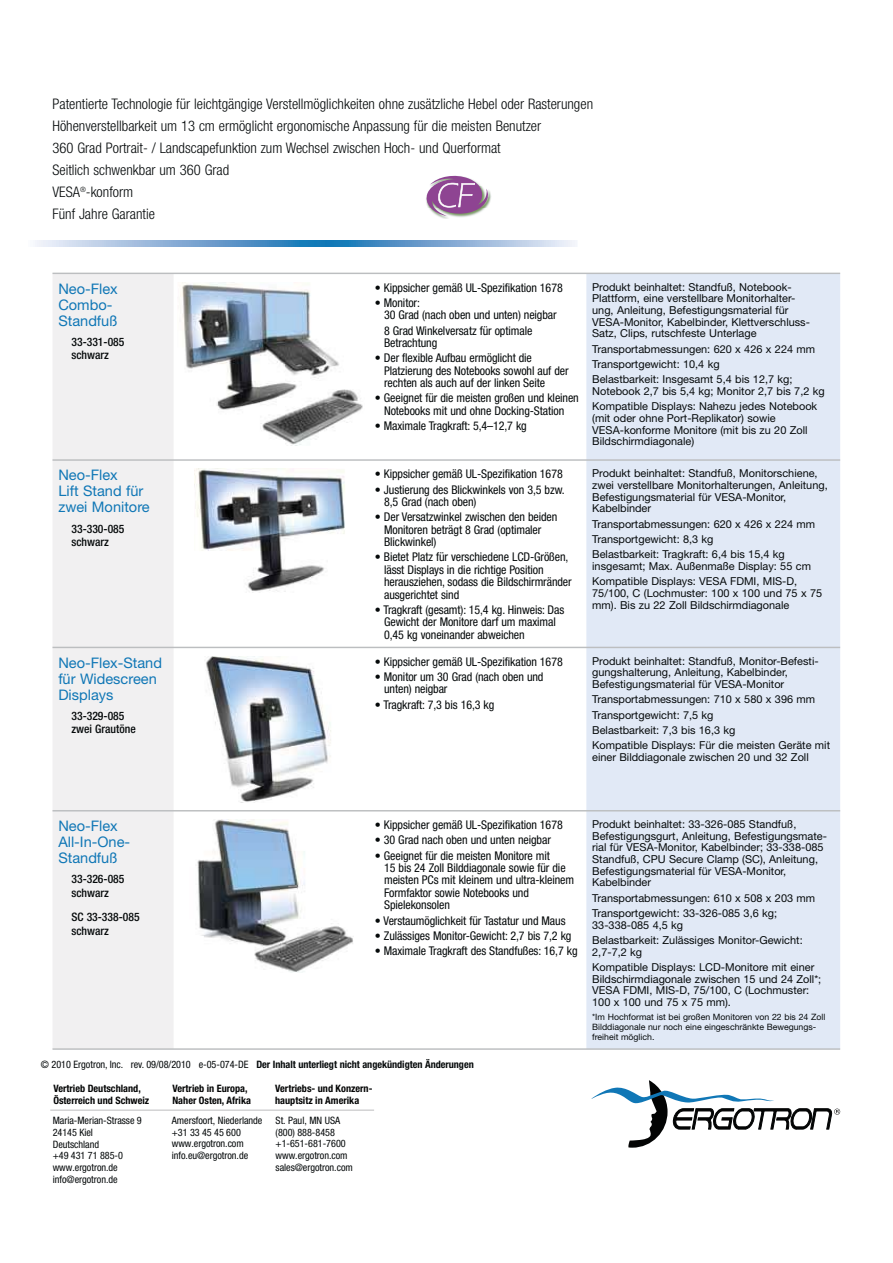
<style>
.page{position:relative;width:893px;height:1263px;background:#fff}
.page>*{position:absolute;margin:0;border:0;box-sizing:border-box;transform-origin:0 0}
.t1{font:300 condensed 14.55px/21.9px "Helvetica Neue";color:#05090a}
.t2{font:14.55px/16px "Helvetica Neue";color:#1077b6}
.t3{font:condensed 12px/12.5px "Helvetica Neue";letter-spacing:-.01em;color:#05090a}
.t4{font:500 condensed 11.7px/13.2px "Helvetica Neue";color:#05090a}
.t5{font:10.95px/11.7px "Helvetica Neue";color:#05090a}
.t6{font:condensed 10.2px/11.7px "Helvetica Neue";letter-spacing:-.005em;color:#05090a}
.t7{font:700 condensed 10.2px/12.3px "Helvetica Neue";color:#030404}
.t8{font:700 condensed 10.2px "Helvetica Neue";letter-spacing:-.005em;color:#05090a}
.t9{font:8.7px/10.2px "Helvetica Neue";color:#05090a}
.s1{font-weight:400}
</style>
<div class="page">
<svg style="left:591px;top:1080px;width:249px;height:68px"></svg>
<img style="left:438px;top:216px;width:31px;height:3px">
<svg style="left:426px;top:176px;width:65px;height:40px"></svg>
<svg style="left:35px;top:241px;width:542px;height:5px;background:#81add4"></svg>
<div style="left:53px;top:274px;width:121px;height:774px;background:#f1f0f1"></div>
<div style="left:586px;top:274px;width:254px;height:774px;background:#e1e9f6"></div>
<hr style="left:53px;top:273px;width:787px;height:1px;background:#bcbec0">
<hr style="left:53px;top:459px;width:787px;height:2px;background:#bcbec0">
<hr style="left:53px;top:647px;width:787px;height:1px;background:#bcbec0">
<hr style="left:53px;top:810px;width:787px;height:2px;background:#bcbec0">
<hr style="left:53px;top:1048px;width:787px;height:2px;background:#bcbec0">
<img style="left:180px;top:282px;width:183px;height:164px">
<img style="left:195px;top:469px;width:150px;height:124px">
<img style="left:206px;top:656px;width:125px;height:146px">
<img style="left:197px;top:820px;width:156px;height:152px">
<hr style="left:50px;top:1110px;width:324px;height:1px;background:#bcbcbe">
<p class="t1" style="left:53px;top:94px;width:542px">Patentierte Technologie für leichtgängige Verstellmöglichkeiten ohne zusätzliche Hebel oder Rasterungen Höhenverstellbarkeit um 13 cm ermöglicht ergonomische Anpassung für die meisten Benutzer<br>360 Grad Portrait- / Landscapefunktion zum Wechsel zwischen Hoch- und Querformat<br>Seitlich schwenkbar um 360 Grad<br>VESA<sup>®</sup>-konform<br>Fünf Jahre Garantie</p>
<h1 class="t2" style="left:58px;top:282px;width:61px">Neo-Flex<br>Combo-<br>Standfuß</h1>
<p class="t4" style="left:71px;top:336px;width:55px">33-331-085 schwarz</p>
<p class="t3" style="left:375px;top:282px;width:189px">• Kippsicher gemäß UL-Spezifikation 1678</p>
<p class="t3" style="left:384px;top:297px;width:174px;text-indent:-9px">• Monitor:<br>30 Grad (nach oben und unten) neigbar</p>
<p class="t3" style="left:384px;top:325px;width:150px">8 Grad Winkelversatz für optimale<br>Betrachtung</p>
<p class="t3" style="left:384px;top:353px;width:186px;text-indent:-9px">• Der flexible Aufbau ermöglicht die<br>Platzierung des Notebooks sowohl auf der rechten als auch auf der linken Seite</p>
<p class="t3" style="left:375px;top:393px;width:205px;text-align:center">• Geeignet für die meisten großen und kleinen<br>Notebooks mit und ohne Docking-Station</p>
<p class="t3" style="left:375px;top:421px;width:153px">• Maximale Tragkraft: 5,4–12,7 kg</p>
<p class="t5" style="left:592px;top:282px;width:219px">Produkt beinhaltet: Standfuß, Notebook-Plattform, eine verstellbare Monitorhalter&shy;ung, Anleitung, Befestigungsmaterial für VESA-Monitor, Kabelbinder, Klettverschluss-Satz, Clips, rutschfeste Unterlage</p>
<p class="t5" style="left:592px;top:342px;width:224px;line-height:15.3px">Transportabmessungen: 620 x 426 x 224 mm<br>Transportgewicht: 10,4 kg<br>Belastbarkeit: Insgesamt 5,4 bis 12,7 kg;</p>
<p class="t5" style="left:592px;top:385px;width:234px;line-height:15.3px">Notebook 2,7 bis 5,4 kg; Monitor 2,7 bis 7,2 kg<br>Kompatible Displays: Nahezu jedes Notebook</p>
<p class="t5" style="left:592px;top:413px;width:217px">(mit oder ohne Port-Replikator) sowie<br>VESA-konforme Monitore (mit bis zu 20 Zoll<br>Bildschirmdiagonale)</p>
<h1 class="t2" style="left:58px;top:468px;width:93px">Neo-Flex<br>Lift Stand für zwei Monitore</h1>
<p class="t4" style="left:71px;top:523px;width:55px">33-330-085 schwarz</p>
<p class="t3" style="left:375px;top:469px;width:189px">• Kippsicher gemäß UL-Spezifikation 1678</p>
<p class="t3" style="left:384px;top:484px;width:182px;text-indent:-9px">• Justierung des Blickwinkels von 3,5 bzw.<br>8,5 Grad (nach oben)</p>
<p class="t3" style="left:384px;top:512px;width:175px;text-indent:-9px">• Der Versatzwinkel zwischen den beiden<br>Monitoren beträgt 8 Grad (optimaler<br>Blickwinkel)</p>
<p class="t3" style="left:384px;top:552px;width:189px;text-indent:-9px">• Bietet Platz für verschiedene LCD-Größen, lässt Displays in die richtige Position herausziehen, sodass die Bildschirmränder ausgerichtet sind</p>
<p class="t3" style="left:384px;top:604px;width:182px;text-indent:-9px">• Tragkraft (gesamt): 15,4 kg. Hinweis: Das<br>Gewicht der Monitore darf um maximal<br>0,45 kg voneinander abweichen</p>
<p class="t5" style="left:592px;top:469px;width:237px">Produkt beinhaltet: Standfuß, Monitorschiene, zwei verstellbare Monitorhalterungen, Anleitung, Befestigungsmaterial für VESA-Monitor, Kabelbinder</p>
<p class="t5" style="left:592px;top:517px;width:224px;line-height:15.3px">Transportabmessungen: 620 x 426 x 224 mm<br>Transportgewicht: 8,3 kg<br>Belastbarkeit: Tragkraft: 6,4 bis 15,4 kg</p>
<p class="t5" style="left:592px;top:560px;width:220px;line-height:15.3px">insgesamt; Max. Außenmaße Display: 55 cm<br>Kompatible Displays: VESA FDMI, MIS-D,</p>
<p class="t5" style="left:592px;top:588px;width:231px">75/100, C (Lochmuster: 100 x 100 und 75 x 75 mm). Bis zu 22 Zoll Bildschirmdiagonale</p>
<h1 class="t2" style="left:58px;top:656px;width:105px">Neo-Flex-Stand für Widescreen<br>Displays</h1>
<p class="t4" style="left:71px;top:710px;width:66px">33-329-085 zwei Grautöne</p>
<p class="t3" style="left:375px;top:656px;width:189px">• Kippsicher gemäß UL-Spezifikation 1678</p>
<p class="t3" style="left:384px;top:672px;width:161px;text-indent:-9px">• Monitor um 30 Grad (nach oben und unten) neigbar</p>
<p class="t3" style="left:375px;top:699px;width:121px">• Tragkraft: 7,3 bis 16,3 kg</p>
<p class="t5" style="left:592px;top:656px;width:228px">Produkt beinhaltet: Standfuß, Monitor-Befesti&shy;gungshalterung, Anleitung, Kabelbinder,<br>Befestigungsmaterial für VESA-Monitor</p>
<p class="t5" style="left:592px;top:693px;width:239px;line-height:15.3px">Transportabmessungen: 710 x 580 x 396 mm Transportgewicht: 7,5 kg<br>Belastbarkeit: 7,3 bis 16,3 kg<br>Kompatible Displays: Für die meisten Geräte mit</p>
<p class="t5" style="left:592px;top:752px;width:218px">einer Bilddiagonale zwischen 20 und 32 Zoll</p>
<h1 class="t2" style="left:58px;top:819px;width:73px">Neo-Flex<br>All-In-One-<br>Standfuß</h1>
<p class="t4" style="left:71px;top:874px;width:55px">33-326-085 schwarz</p>
<p class="t4" style="left:71px;top:912px;width:70px">SC 33-338-085 schwarz</p>
<p class="t3" style="left:375px;top:820px;width:189px">• Kippsicher gemäß UL-Spezifikation 1678</p>
<p class="t3" style="left:375px;top:835px;width:177px">• 30 Grad nach oben und unten neigbar</p>
<p class="t3" style="left:384px;top:850px;width:192px;text-indent:-9px">• Geeignet für die meisten Monitore mit<br>15 bis 24 Zoll Bilddiagonale sowie für die meisten PCs mit kleinem und ultra-kleinem Formfaktor sowie Notebooks und Spielekonsolen</p>
<p class="t3" style="left:375px;top:915px;width:192px">• Verstaumöglichkeit für Tastatur und Maus</p>
<p class="t3" style="left:375px;top:930px;width:198px">• Zulässiges Monitor-Gewicht: 2,7 bis 7,2 kg</p>
<p class="t3" style="left:375px;top:946px;width:204px">• Maximale Tragkraft des Standfußes: 16,7 kg</p>
<p class="t8" style="left:41px;top:1061px;width:434px"><span class="s1">© 2010 Ergotron, Inc. rev. 09/08/2010 e-05-074-DE</span> Der Inhalt unterliegt nicht angekündigten Änderungen</p>
<p class="t7" style="left:53px;top:1083px;width:97px">Vertrieb Deutschland,<br>Österreich und Schweiz</p>
<p class="t6" style="left:53px;top:1127px;width:48px;line-height:12.1px">24145 Kiel<br>Deutschland</p>
<p class="t6" style="left:53px;top:1115px;width:91px">Maria-Merian-Strasse 9</p>
<p class="t6" style="left:53px;top:1150px;width:72px">+49 431 71 885-0 www.ergotron.de info@ergotron.de</p>
<p class="t7" style="left:172px;top:1083px;width:80px">Vertrieb in Europa,<br>Naher Osten, Afrika</p>
<p class="t7" style="left:275px;top:1083px;width:99px">Vertriebs- und Konzern&shy;hauptsitz in Amerika</p>
<p class="t6" style="left:172px;top:1115px;width:92px">Amersfoort, Niederlande +31 33 45 45 600 www.ergotron.com info.eu@ergotron.de</p>
<p class="t6" style="left:276px;top:1115px;width:79px">St. Paul, MN USA (800) 888-8458 +1-651-681-7600 www.ergotron.com sales@ergotron.com</p>
<p class="t5" style="left:592px;top:819px;width:236px">Produkt beinhaltet: 33-326-085 Standfuß, Befestigungsgurt, Anleitung, Befestigungsmate&shy;rial für VESA-Monitor, Kabelbinder; 33-338-085<br>Standfuß, CPU Secure Clamp (SC), Anleitung, Befestigungsmaterial für VESA-Monitor, Kabelbinder</p>
<p class="t5" style="left:592px;top:891px;width:224px;line-height:15.3px">Transportabmessungen: 610 x 508 x 203 mm<br>Transportgewicht: 33-326-085 3,6 kg;</p>
<p class="t5" style="left:592px;top:918px;width:212px;line-height:15.3px">33-338-085 4,5 kg<br>Belastbarkeit: Zulässiges Monitor-Gewicht:</p>
<p class="t5" style="left:592px;top:945px;width:224px;line-height:15.3px">2,7-7,2 kg<br>Kompatible Displays: LCD-Monitore mit einer</p>
<p class="t5" style="left:592px;top:974px;width:231px">Bildschirmdiagonale zwischen 15 und 24 Zoll*;<br>VESA FDMI, MIS-D, 75/100, C (Lochmuster:<br>100 x 100 und 75 x 75 mm).</p>
<p class="t9" style="left:592px;top:1013px;width:235px">*Im Hochformat ist bei großen Monitoren von 22 bis 24 Zoll<br>Bilddiagonale nur noch eine eingeschränkte Bewegungs&shy;freiheit möglich.</p>
</div>
